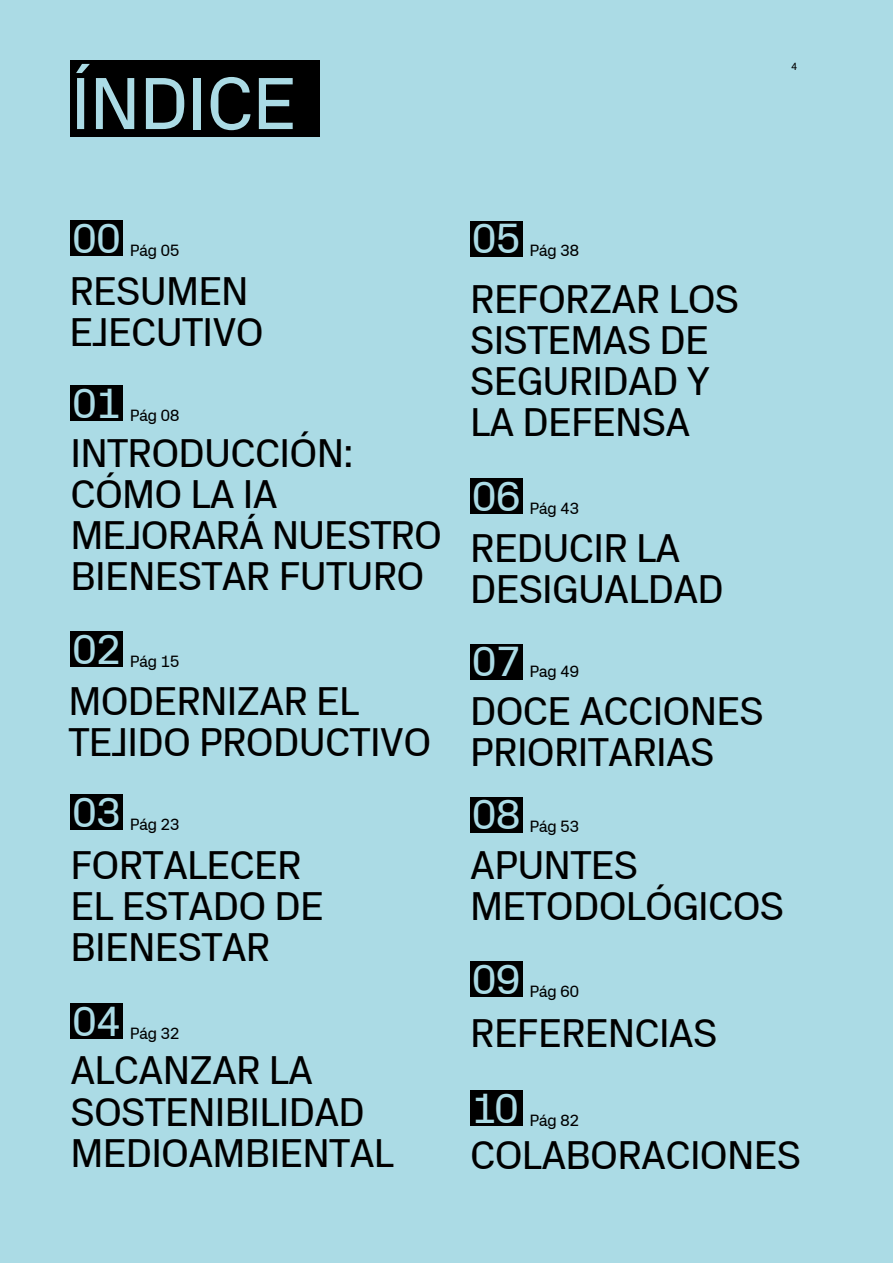
<style>
.page{position:relative;width:893px;height:1263px;background:#abdbe5}
.page>*{position:absolute;margin:0;border:0;box-sizing:border-box;transform-origin:0 0}
.Cuerpo{font:75px "Px Grotesk";letter-spacing:-.025em;color:#abdbe5}
.t1{font:42.6px "Px Grotesk";letter-spacing:-.035em;color:#abdbe5}
.t2{font:40.5px/41.1px "Px Grotesk";letter-spacing:-.035em;color:#000}
.t3{font:16.5px "Px Grotesk";letter-spacing:-.035em;color:#000}
.t4{font:10.5px "Px Grotesk";color:#000}
</style>
<div class="page">
<div style="left:70px;top:61px;width:249px;height:76px;background:#000"></div>
<div style="left:70px;top:385px;width:53px;height:36px;background:#000"></div>
<div style="left:70px;top:220px;width:53px;height:36px;background:#000"></div>
<div style="left:70px;top:1003px;width:53px;height:36px;background:#000"></div>
<div style="left:70px;top:631px;width:53px;height:36px;background:#000"></div>
<div style="left:470px;top:478px;width:52px;height:36px;background:#000"></div>
<div style="left:470px;top:644px;width:52px;height:36px;background:#000"></div>
<div style="left:470px;top:797px;width:52px;height:35px;background:#000"></div>
<div style="left:470px;top:1090px;width:52px;height:36px;background:#000"></div>
<div style="left:470px;top:961px;width:52px;height:36px;background:#000"></div>
<div style="left:70px;top:794px;width:53px;height:36px;background:#000"></div>
<div style="left:470px;top:221px;width:52px;height:36px;background:#000"></div>
<p class="Cuerpo" style="left:70px;top:60px;width:228px">ÍNDICE</p>
<p class="t4" style="left:791px;top:60px;width:8px">4</p>
<p class="t1" style="left:72px;top:213px;width:51px">00</p>
<p class="t1" style="left:472px;top:214px;width:51px">05</p>
<p class="t3" style="left:130px;top:241px;width:51px">Pág 05</p>
<p class="t3" style="left:529px;top:241px;width:51px">Pág 38</p>
<p class="t2" style="left:69px;top:270px;width:181px">RESUMEN</p>
<p class="t2" style="left:69px;top:310px;width:197px">EJECUTIVO</p>
<p class="t1" style="left:72px;top:378px;width:51px">01</p>
<p class="t3" style="left:130px;top:406px;width:51px">Pág 08</p>
<p class="t2" style="left:70px;top:431px;width:374px">INTRODUCCIÓN:<br>CÓMO LA IA<br>MEJORARÁ NUESTRO<br>BIENESTAR FUTURO</p>
<p class="t1" style="left:72px;top:624px;width:51px">02</p>
<p class="t3" style="left:130px;top:652px;width:51px">Pág 15</p>
<p class="t2" style="left:68px;top:679px;width:365px">MODERNIZAR EL<br>TEJIDO PRODUCTIVO</p>
<p class="t1" style="left:72px;top:787px;width:51px">03</p>
<p class="t3" style="left:130px;top:815px;width:51px">Pág 23</p>
<p class="t2" style="left:70px;top:844px;width:255px">FORTALECER<br>EL ESTADO DE<br>BIENESTAR</p>
<p class="t1" style="left:72px;top:996px;width:51px">04</p>
<p class="t3" style="left:130px;top:1024px;width:51px">Pág 32</p>
<p class="t2" style="left:470px;top:277px;width:271px">REFORZAR LOS<br>SISTEMAS DE<br>SEGURIDAD Y<br>LA DEFENSA</p>
<p class="t1" style="left:472px;top:472px;width:51px">06</p>
<p class="t3" style="left:529px;top:499px;width:51px">Pág 43</p>
<p class="t2" style="left:470px;top:526px;width:256px">REDUCIR LA<br>DESIGUALDAD</p>
<p class="t1" style="left:472px;top:637px;width:51px">07</p>
<p class="t3" style="left:529px;top:662px;width:51px">Pag 49</p>
<p class="t2" style="left:470px;top:690px;width:296px">DOCE ACCIONES<br>PRIORITARIAS</p>
<p class="t1" style="left:472px;top:790px;width:51px">08</p>
<p class="t3" style="left:529px;top:817px;width:51px">Pág 53</p>
<p class="t2" style="left:470px;top:844px;width:316px">APUNTES<br>METODOLÓGICOS</p>
<p class="t1" style="left:472px;top:954px;width:51px">09</p>
<p class="t3" style="left:529px;top:982px;width:51px">Pág 60</p>
<p class="t2" style="left:470px;top:1011px;width:249px">REFERENCIAS</p>
<p class="t2" style="left:70px;top:1049px;width:326px">ALCANZAR LA<br>SOSTENIBILIDAD<br>MEDIOAMBIENTAL</p>
<p class="t1" style="left:472px;top:1083px;width:49px">10</p>
<p class="t3" style="left:529px;top:1110px;width:51px">Pág 82</p>
<p class="t2" style="left:470px;top:1133px;width:333px">COLABORACIONES</p>
</div>
